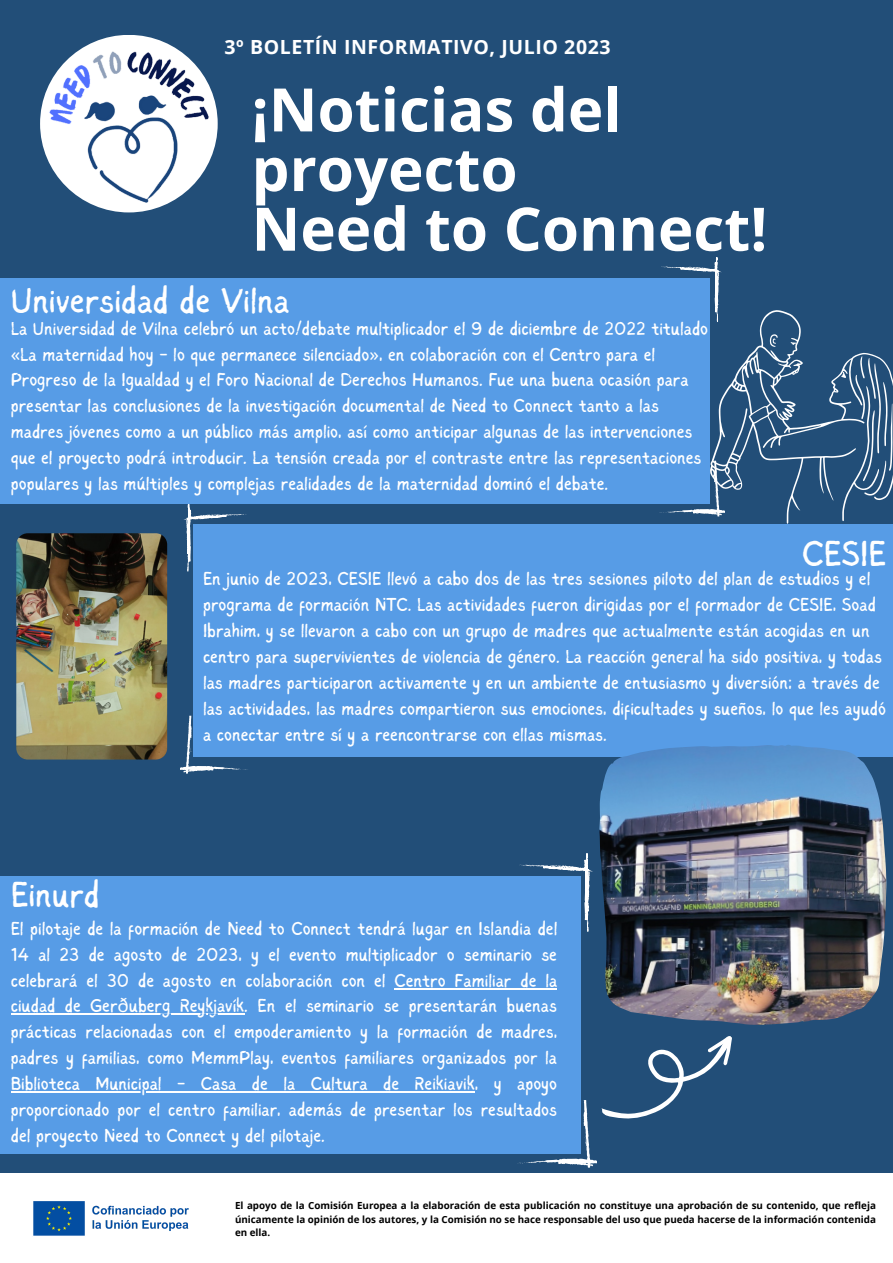
<style>
.page{position:relative;width:893px;height:1263px;background:#fff}
.page>*{position:absolute;margin:0;border:0;box-sizing:border-box;transform-origin:0 0}
.t1{font:700 60px/59.6px "Open Sans";color:#fff}
.t2{font:36px "Sigher";color:#fff}
.t3{font:700 19.5px "Open Sans";letter-spacing:.03em;color:#fff}
.t4{font:18.75px/25.9px "Sigher";color:#fff}
.t5{font:700 9.82px/13.5px "Open Sans";color:#000}
.s1{font-family:"Noto Sans"}
</style>
<div class="page">
<div style="left:0;top:0;width:893px;height:860px;background:#224e78"></div>
<div style="left:0;top:834px;width:893px;height:340px;background:#224e78"></div>
<img style="left:40px;top:35px;width:178px;height:178px">
<svg style="left:601px;top:1036px;width:131px;height:83px"></svg>
<div style="left:193px;top:524px;width:700px;height:233px;background:#579ce6"></div>
<div style="left:0;top:279px;width:710px;height:225px;background:#579ce6"></div>
<div style="left:0;top:876px;width:581px;height:277px;background:#579ce6"></div>
<img style="left:599px;top:745px;width:287px;height:280px">
<hr style="left:11px;top:1013px;width:233px;height:2px;background:#fff">
<hr style="left:11px;top:1091px;width:464px;height:2px;background:#fff">
<svg style="left:180px;top:504px;width:68px;height:270px"></svg>
<svg style="left:551px;top:257px;width:171px;height:257px"></svg>
<svg style="left:387px;top:853px;width:210px;height:315px"></svg>
<svg style="left:710px;top:310px;width:183px;height:214px"></svg>
<img style="left:16px;top:533px;width:151px;height:226px;border-radius:11px">
<img style="left:33px;top:1201px;width:156px;height:35px">
<p class="t3" style="left:225px;top:33px;width:387px">3º BOLETÍN INFORMATIVO, JULIO 2023</p>
<p class="t1" style="left:251px;top:78px;width:371px">¡Noticias del proyecto</p>
<p class="t1" style="left:251px;top:198px;width:517px">Need to Connect!</p>
<p class="t2" style="left:11px;top:286px;width:280px">Universidad de Vilna</p>
<p class="t4" style="left:11px;top:316px;width:699px">La Universidad de Vilna celebró un acto/debate multiplicador el 9 de diciembre de 2022 titulado <span class="s1">«</span>La maternidad hoy - lo que permanece silenciado<span class="s1">»</span>, en colaboración con el Centro para el Progreso de la Igualdad y el Foro Nacional de Derechos Humanos. Fue una buena ocasión para presentar las conclusiones de la investigación documental de Need to Connect tanto a las madres jóvenes como a un público más amplio, así como anticipar algunas de las intervenciones que el proyecto podrá introducir. La tensión creada por el contraste entre las representaciones populares y las múltiples y complejas realidades de la maternidad dominó el debate.</p>
<p class="t2" style="left:802px;top:539px;width:86px">CESIE</p>
<p class="t4" style="left:203px;top:567px;width:684px">En junio de 2023, CESIE llevó a cabo dos de las tres sesiones piloto del plan de estudios y el programa de formación NTC. Las actividades fueron dirigidas por el formador de CESIE, Soad Ibrahim, y se llevaron a cabo con un grupo de madres que actualmente están acogidas en un centro para supervivientes de violencia de género. La reacción general ha sido positiva, y todas las madres participaron activamente y en un ambiente de entusiasmo y diversión; a través de las actividades, las madres compartieron sus emociones, dificultades y sueños, lo que les ayudó a conectar entre sí y a reencontrarse con ellas mismas.</p>
<p class="t2" style="left:11px;top:880px;width:90px">Einurd</p>
<p class="t4" style="left:11px;top:917px;width:548px;text-align:justify">El pilotaje de la formación de Need to Connect tendrá lugar en Islandia del 14 al 23 de agosto de 2023, y el evento multiplicador o seminario se celebrará el 30 de agosto en colaboración con el Centro Familiar de la ciudad de Ger<span class="s1">ð</span>uberg Reykjavík. En el seminario se presentarán buenas prácticas relacionadas con el empoderamiento y la formación de madres, padres y familias, como MemmPlay, eventos familiares organizados por la Biblioteca Municipal - Casa de la Cultura de Reikiavik, y apoyo proporcionado por el centro familiar, además de presentar los resultados del proyecto Need to Connect y del pilotaje.</p>
<p class="t5" style="left:235px;top:1198px;width:642px">El apoyo de la Comisión Europea a la elaboración de esta publicación no constituye una aprobación de su contenido, que refleja únicamente la opinión de los autores, y la Comisión no se hace responsable del uso que pueda hacerse de la información contenida</p>
<p class="t5" style="left:235px;top:1225px;width:37px">en ella.</p>
</div>
